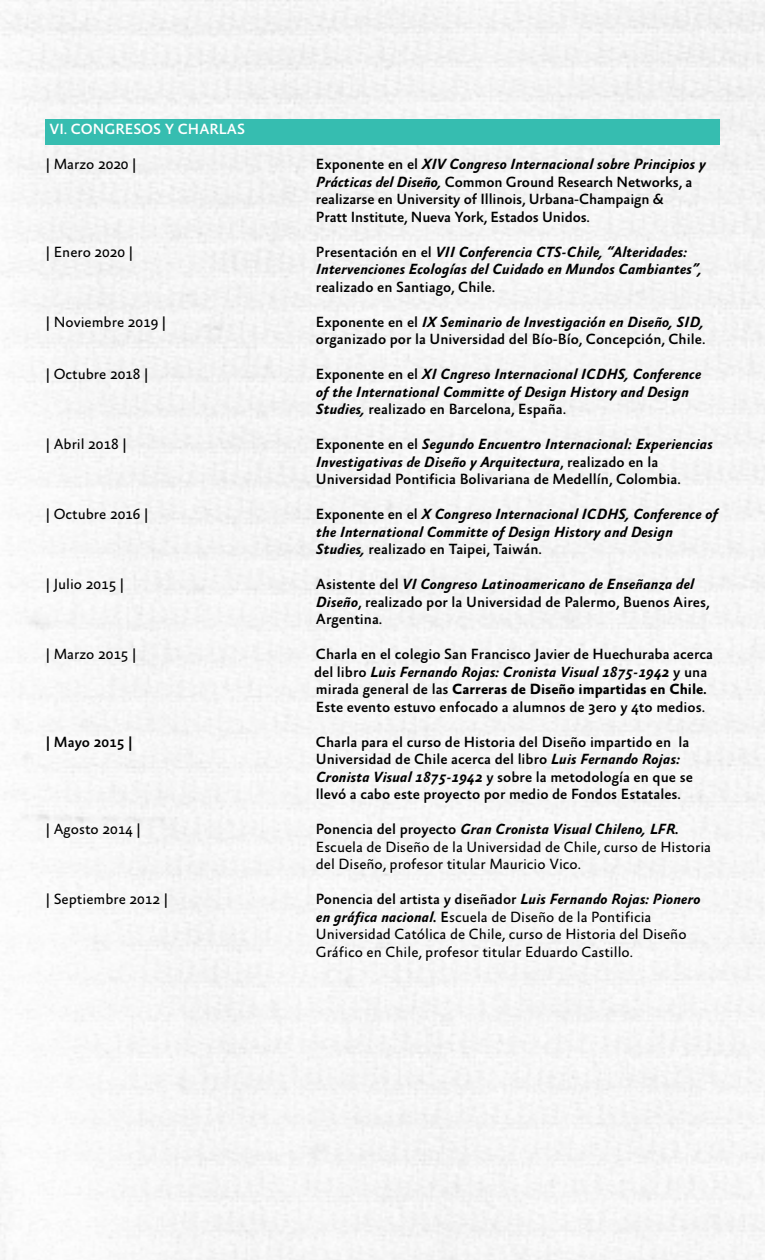
<style>
.page{position:relative;width:765px;height:1260px;background:#f6f6f6}
.page>*{position:absolute;margin:0;border:0;box-sizing:border-box;transform-origin:0 0}
.t1{font:500 15px/17.5px "Absara Sans";color:#000}
.t2{font:15px/17.5px "Absara Sans";color:#000}
.t3{font:italic 700 15px/17.5px "Absara Sans";color:#000}
.t4{font:500 15px "Absara Sans";color:#fff}
.s1{font-weight:700;font-style:italic}
.s2{font-weight:500;font-style:normal}
.s3{font-weight:700}
.s4{font-weight:500}
</style>
<div class="page">
<div style="left:45px;top:120px;width:675px;height:25px;background:#36bdb0"></div>
<p class="t4" style="left:49px;top:121px;width:197px">VI. CONGRESOS Y CHARLAS</p>
<p class="t2" style="left:46px;top:156px;width:92px">| Marzo 2020 |</p>
<p class="t1" style="left:316px;top:156px;width:391px">Exponente en el <span class="s1">XIV Congreso Internacional sobre Principios y Prácticas del Diseño,</span> Common Ground Research Networks, a realizarse en University of Illinois, Urbana-Champaign &amp;<br>Pratt Institute, Nueva York, Estados Unidos.</p>
<p class="t2" style="left:46px;top:243px;width:89px">| Enero 2020 |</p>
<p class="t3" style="left:316px;top:243px;width:387px"><span class="s2">Presentación en el</span> VII Conferencia CTS-Chile, “Alteridades:<br>Intervenciones Ecologías del Cuidado en Mundos Cambiantes”,</p>
<p class="t1" style="left:316px;top:278px;width:181px">realizado en Santiago, Chile.</p>
<p class="t2" style="left:46px;top:313px;width:122px">| Noviembre 2019 |</p>
<p class="t1" style="left:316px;top:313px;width:391px">Exponente en el <span class="s1">IX Seminario de Investigación en Diseño, SID, </span>organizado por la Universidad del Bío-Bío, Concepción, Chile.</p>
<p class="t2" style="left:46px;top:366px;width:104px">| Octubre 2018 |</p>
<p class="t3" style="left:316px;top:366px;width:387px"><span class="s2">Exponente en el</span> XI Cngreso Internacional ICDHS, Conference of the International Committe of Design History and Design<br>Studies, <span class="s2">realizado en Barcelona, España.</span></p>
<p class="t2" style="left:46px;top:436px;width:82px">| Abril 2018 |</p>
<p class="t1" style="left:316px;top:436px;width:398px">Exponente en el <span class="s1">Segundo Encuentro Internacional: Experiencias<br>Investigativas de Diseño y Arquitectura</span>, realizado en la<br>Universidad Pontificia Bolivariana de Medellín, Colombia.</p>
<p class="t2" style="left:46px;top:506px;width:104px">| Octubre 2016 |</p>
<p class="t3" style="left:316px;top:506px;width:403px"><span class="s2">Exponente en el</span> X Congreso Internacional ICDHS, Conference of the International Committe of Design History and Design<br>Studies, <span class="s2">realizado en Taipei, Taiwán.</span></p>
<p class="t2" style="left:46px;top:576px;width:80px">| Julio 2015 |</p>
<p class="t1" style="left:316px;top:576px;width:395px">Asistente del <span class="s1">VI Congreso Latinoamericano de Enseñanza del<br>Diseño</span>, realizado por la Universidad de Palermo, Buenos Aires,<br>Argentina.</p>
<p class="t2" style="left:46px;top:646px;width:92px">| Marzo 2015 |</p>
<p class="t1" style="left:314px;top:646px;width:401px">Charla en el colegio San Francisco Javier de Huechuraba acerca del libro <span class="s1">Luis Fernando Rojas: Cronista Visual 1875-1942</span> y una mirada general de las <span class="s3">Carreras de Diseño impartidas en Chile</span><span class="s1">.<br></span>Este evento estuvo enfocado a alumnos de 3ero y 4to medios.</p>
<p class="t1" style="left:46px;top:733px;width:88px">| Mayo 2015 |</p>
<p class="t1" style="left:316px;top:733px;width:379px">Charla para el curso de Historia del Diseño impartido en la Universidad de Chile acerca del libro <span class="s1">Luis Fernando Rojas:<br>Cronista Visual 1875-1942</span> y sobre la metodología en que se llevó a cabo este proyecto por medio de Fondos Estatales.</p>
<p class="t2" style="left:46px;top:821px;width:96px">| Agosto 2014 |</p>
<p class="t2" style="left:316px;top:821px;width:397px"><span class="s4">Ponencia del proyecto</span> <span class="s1">Gran Cronista Visual Chileno, LFR.<br></span>Escuela de Diseño de la Universidad de Chile, curso de Historia del Diseño, profesor titular Mauricio Vico.</p>
<p class="t2" style="left:46px;top:891px;width:124px">| Septiembre 2012 |</p>
<p class="t2" style="left:316px;top:891px;width:386px"><span class="s4">Ponencia del artista y diseñador</span> <span class="s1">Luis Fernando Rojas: Pionero en gráfica nacional.</span> <span class="s4">E</span>scuela de Diseño de la Pontificia Universidad Católica de Chile, curso de Historia del Diseño Gráfico en Chile, profesor titular Eduardo Castillo.</p>
</div>
